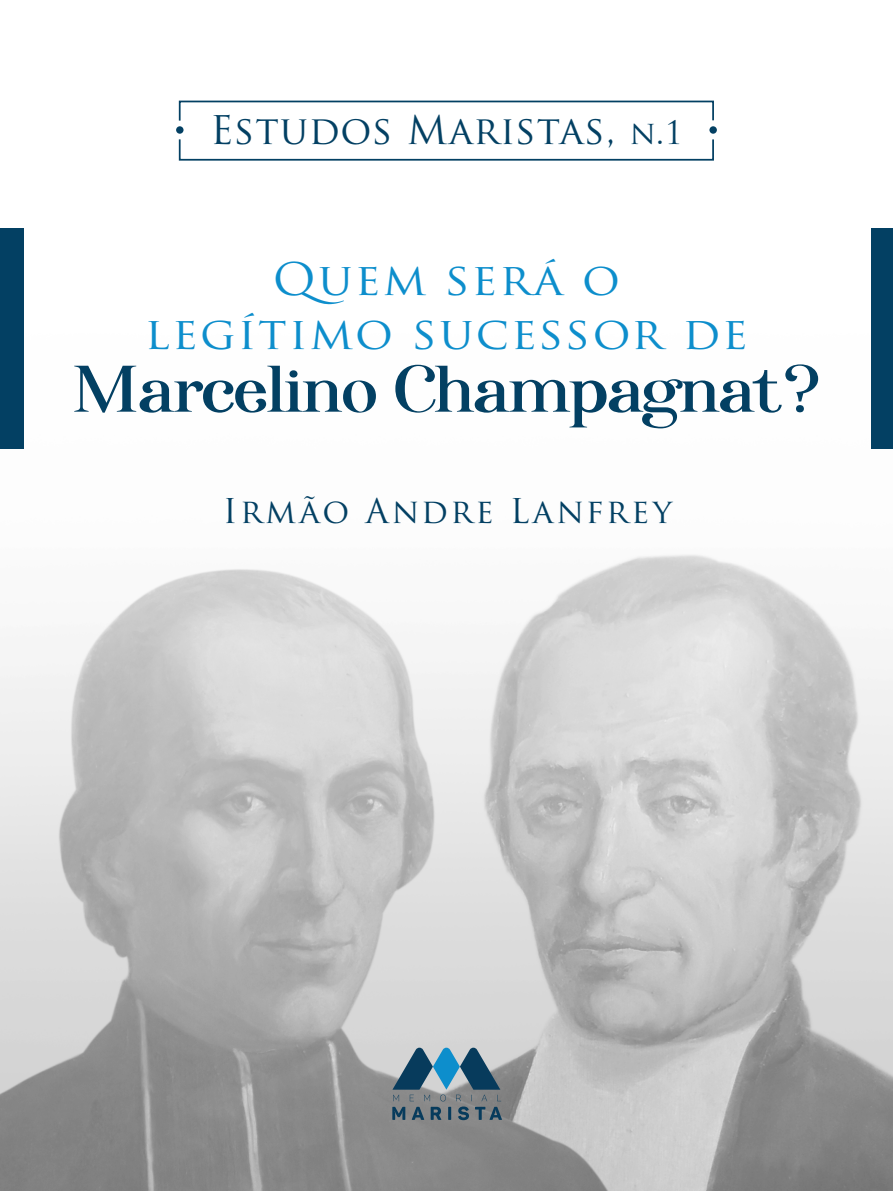
<style>
.page{position:relative;width:893px;height:1191px;background:#fff}
.page>*{position:absolute;margin:0;border:0;box-sizing:border-box;transform-origin:0 0}
.t1{font:65.62px "Afterglow";color:#034063;scale:1.07 1}
.t2{font:43.75px "Trajan Pro";letter-spacing:.045em;color:#0d8ecc;scale:1.07 1}
.t3{font:38.5px "Trajan Pro";letter-spacing:.02em;color:#034063}
.t4{font:33.25px "Trajan Pro";letter-spacing:.08em;color:#034063}
.s1{font-size:31.5px}
</style>
<div class="page">
<img style="left:0;top:100px;width:893px;height:1091px">
<svg style="left:392px;top:1047px;width:110px;height:73px"></svg>
<div style="left:179px;top:138px;width:535px;height:23px;border:2px solid #034063"></div>
<div style="left:179px;top:101px;width:535px;height:20px;border:2px solid #034063"></div>
<div style="left:176px;top:126px;width:8px;height:8px;background:#034063;border-radius:50%"></div>
<div style="left:709px;top:126px;width:8px;height:8px;background:#034063;border-radius:50%"></div>
<div style="left:0;top:228px;width:24px;height:220px;background:#034063"></div>
<div style="left:871px;top:228px;width:22px;height:220px;background:#034063"></div>
<p class="t3" style="left:210px;top:106px;width:474px">Estudos Maristas, <span class="s1">n.1</span></p>
<p class="t2" style="left:273px;top:251px;width:326px">Quem será o</p>
<p class="t2" style="left:145px;top:305px;width:565px">legítimo sucessor de</p>
<p class="t1" style="left:72px;top:350px;width:701px">Marcelino Champagnat?</p>
<p class="t4" style="left:223px;top:489px;width:451px">Irmão Andre Lanfrey</p>
</div>
